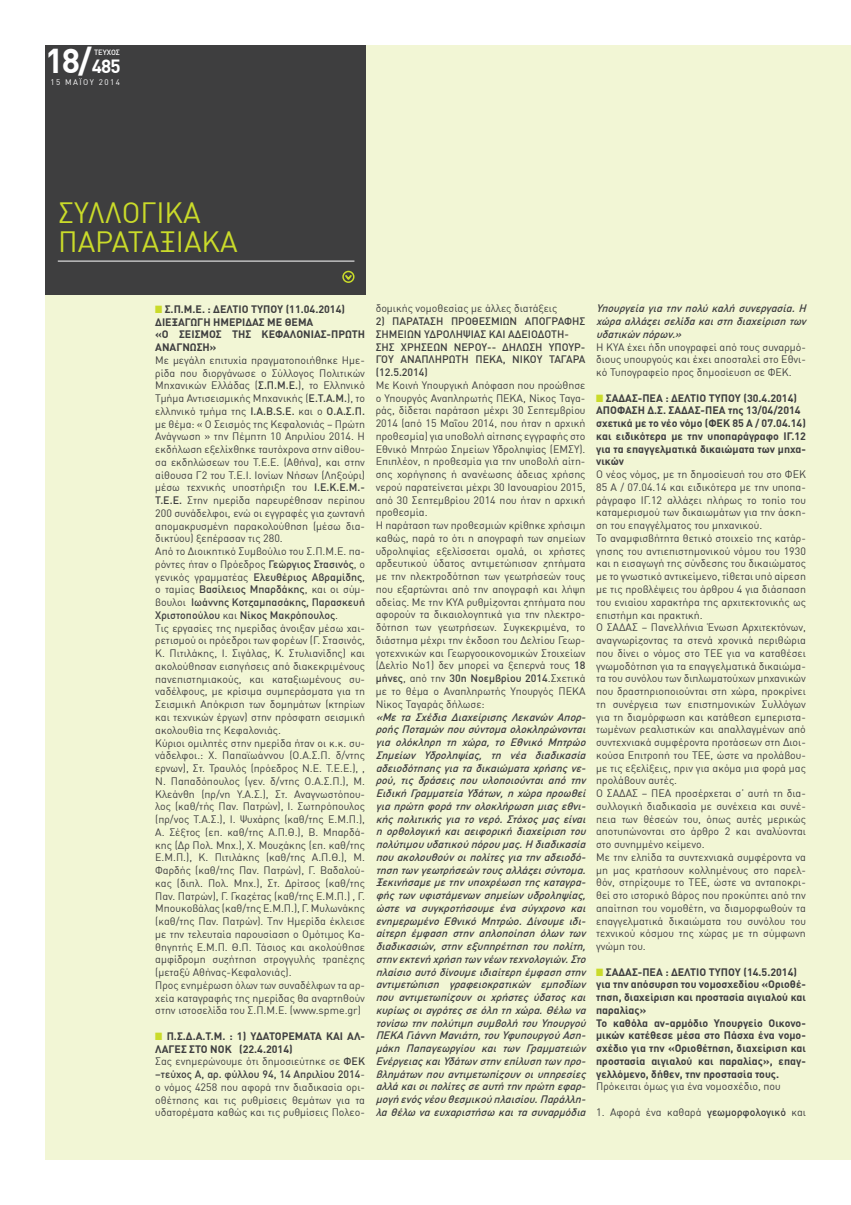
<style>
.page{position:relative;width:851px;height:1205px;background:#fff}
.page>*{position:absolute;margin:0;border:0;box-sizing:border-box;transform-origin:0 0}
.t1{font:700 33.75px "DIN Greek";color:#fff}
.t2{font:28.75px/28.8px "DIN Greek";color:#cadb2a}
.t3{font:10.62px/12.8px "DIN Greek";color:#3e3e3f}
.t4{font:italic 500 10.62px/12.8px "DIN Greek";color:#3e3e3f;text-align:justify}
.t5{font:700 10.62px/12.8px "DIN Greek";color:#3e3e3f}
.t6{font:500 10.62px/12.8px "DIN Greek";color:#3e3e3f}
.t7{font:8px "DIN Greek";letter-spacing:.18em;color:#fff}
.t8{font:500 7.5px "DIN Greek";color:#fff}
.s1{font-size:18.75px}
.s2{color:#cadb2a}
.s3{font-weight:500}
.s4{font-weight:700}
</style>
<div class="page">
<div style="left:45px;top:45px;width:805px;height:1115px;background:#f2f6d5"></div>
<div style="left:45px;top:45px;width:320px;height:249px;background:#3e3e3f"></div>
<hr style="left:58px;top:261px;width:296px;height:1px;background:#fff">
<svg style="left:345px;top:275px;width:8px;height:7px"></svg>
<div style="left:342px;top:271px;width:12px;height:12px;border:2px solid #cadb2a;border-radius:50%"></div>
<h1 class="t1" style="left:45px;top:41px;width:77px">18/<span class="s1">485</span></h1>
<p class="t8" style="left:94px;top:48px;width:27px">ΤΕΥΧΟΣ</p>
<p class="t7" style="left:51px;top:78px;width:71px">15 MAΪOY 2014</p>
<h2 class="t2" style="left:58px;top:199px;width:181px">ΣΥΛΛΟΓΙΚΑ<br>ΠΑΡΑΤΑΞΙΑΚΑ</h2>
<p class="t5" style="left:155px;top:303px;width:211px"><span class="s2">■</span> Σ.Π.Μ.Ε. : ΔΕΛΤΙΟ ΤΥΠΟΥ (11.04.2014)<br>ΔΙΕΞΑΓΩΓΗ ΗΜΕΡΙΔΑΣ ΜΕ ΘΕΜΑ<br>«Ο ΣΕΙΣΜΟΣ ΤΗΣ ΚΕΦΑΛΟΝΙΑΣ-ΠΡΩΤΗ<br>ΑΝΑΓΝΩΣΗ»</p>
<p class="t3" style="left:155px;top:354px;width:211px">Με μεγάλη επιτυχία πραγματοποιήθηκε Ημε&shy;ρίδα που διοργάνωσε ο Σύλλογος Πολιτικών Μηχανικών Ελλάδας (<span class="s3">Σ.Π.Μ.Ε.</span>), το Ελληνικό Τμήμα Αντισεισμικής Μηχανικής (<span class="s3">Ε.Τ.Α.Μ.</span>), το ελληνικό τμήμα της <span class="s3">Ι.Α.Β.S.Ε.</span> και ο <span class="s3">Ο.Α.Σ.Π. </span>με θέμα: « Ο Σεισμός της Κεφαλονιάς – Πρώτη Ανάγνωση » την Πέμπτη 10 Απριλίου 2014. Η εκδήλωση εξελίχθηκε ταυτόχρονα στην αίθου&shy;σα εκδηλώσεων του Τ.Ε.Ε. (Αθήνα), και στην αίθουσα Γ2 του Τ.Ε.Ι. Ιονίων Νήσων (Ληξούρι) μέσω τεχνικής υποστήριξη του <span class="s3">Ι.Ε.Κ.Ε.Μ.- Τ.Ε.Ε.</span> Στην ημερίδα παρευρέθησαν περίπου 200 συνάδελφοι, ενώ οι εγγραφές για ζωντανή απομακρυσμένη παρακολούθηση (μέσω δια&shy;δικτύου) ξεπέρασαν τις 280.<br>Από το Διοικητικό Συμβούλιο του Σ.Π.Μ.Ε. πα&shy;ρόντες ήταν ο Πρόεδρος <span class="s3">Γεώργιος Στασινός</span>, ο γενικός γραμματέας <span class="s3">Ελευθέριος Αβραμίδης</span>, ο ταμίας <span class="s3">Βασίλειος Μπαρδάκης</span>, και οι σύμ&shy;βουλοι <span class="s3">Ιωάννης Κοτζαμπασάκης, Παρασκευή Χριστοπούλου</span> και <span class="s3">Νίκος Μακρόπουλος</span>.<br>Τις εργασίες της ημερίδας άνοιξαν μέσω χαι&shy;ρετισμού οι πρόεδροι των φορέων (Γ. Στασινός, Κ. Πιτιλάκης, Ι. Σιγάλας, Κ. Στυλιανίδης) και ακολούθησαν εισηγήσεις από διακεκριμένους πανεπιστημιακούς, και καταξιωμένους συ&shy;ναδέλφους, με κρίσιμα συμπεράσματα για τη Σεισμική Απόκριση των δομημάτων (κτηρίων και τεχνικών έργων) στην πρόσφατη σεισμική ακολουθία της Κεφαλονιάς.<br>Κύριοι ομιλητές στην ημερίδα ήταν οι κ.κ. συ&shy;νάδελφοι.: Χ. Παπαϊωάννου (Ο.Α.Σ.Π. δ/ντης ερνων), Στ. Τραυλός (πρόεδρος Ν.Ε. Τ.Ε.Ε.), , Ν. Παπαδόπουλος (γεν. δ/ντης Ο.Α.Σ.Π.), Μ.<br>Κλεάνθη (πρ/νη Υ.Α.Σ.), Στ. Αναγνωστόπου&shy;λος (καθ/τής Παν. Πατρών), Ι. Σωτηρόπουλος (πρ/νος Τ.Α.Σ.), Ι. Ψυχάρης (καθ/της Ε.Μ.Π.), Α. Σέξτος (επ. καθ/της Α.Π.Θ.), Β. Μπαρδά&shy;κης (Δρ Πολ. Μηχ.), Χ. Μουζάκης (επ. καθ/της Ε.Μ.Π.), Κ. Πιτιλάκης (καθ/της Α.Π.Θ.), Μ.<br>Φαρδής (καθ/της Παν. Πατρών), Γ. Βαδαλού&shy;κας (διπλ. Πολ. Μηχ.), Στ. Δρίτσος (καθ/της Παν. Πατρών), Γ. Γκαζέτας (καθ/της Ε.Μ.Π.) , Γ.<br>Μπουκοβάλας (καθ/της Ε.Μ.Π.), Γ. Μυλωνάκης (καθ/της Παν. Πατρών). Την Ημερίδα έκλεισε με την τελευταία παρουσίαση ο Ομότιμος Κα&shy;θηγητής Ε.Μ.Π. Θ.Π. Τάσιος και ακολούθησε αμφίδρομη συζήτηση στρογγυλής τραπέζης (μεταξύ Αθήνας-Κεφαλονιάς).<br>Προς ενημέρωση όλων των συναδέλφων τα αρ&shy;χεία καταγραφής της ημερίδας θα αναρτηθούν στην ιστοσελίδα του Σ.Π.Μ.Ε. (www.spme.gr)</p>
<p class="t3" style="left:155px;top:1029px;width:211px"><span class="s2">■</span> <span class="s4">Π.Σ.Δ.Α.Τ.Μ. : 1) ΥΔΑΤΟΡΕΜΑΤΑ ΚΑΙ ΑΛ-ΛΑΓΕΣ ΣΤΟ ΝΟΚ (22.4.2014)<br></span>Σας ενημερώνουμε ότι δημοσιεύτηκε σε <span class="s3">ΦΕΚ –τεύχος Α, αρ. φύλλου 94, 14 Απριλίου 2014</span>- ο νόμος 4258 που αφορά την διαδικασία ορι&shy;οθέτησης και τις ρυθμίσεις θεμάτων για τα υδατορέματα καθώς και τις ρυθμίσεις Πολεο-</p>
<p class="t3" style="left:375px;top:302px;width:183px">δομικής νομοθεσίας με άλλες διατάξεις</p>
<p class="t6" style="left:375px;top:315px;width:211px">2) ΠΑΡΑΤΑΣΗ ΠΡΟΘΕΣΜΙΩΝ ΑΠΟΓΡΑΦΗΣ<br>ΣΗΜΕΙΩΝ ΥΔΡΟΛΗΨΙΑΣ ΚΑΙ ΑΔΕΙΟΔΟΤΗ-<br>ΣΗΣ ΧΡΗΣΕΩΝ ΝΕΡΟΥ-- ΔΗΛΩΣΗ ΥΠΟΥΡ-<br>ΓΟΥ ΑΝΑΠΛΗΡΩΤΗ ΠΕΚΑ, ΝΙΚΟΥ ΤΑΓΑΡΑ (12.5.2014)</p>
<p class="t3" style="left:375px;top:379px;width:211px">Με Κοινή Υπουργική Απόφαση που προώθησε ο Υπουργός Αναπληρωτής ΠΕΚΑ, Νίκος Ταγα&shy;ράς, δίδεται παράταση μέχρι 30 Σεπτεμβρίου 2014 (από 15 Μαΐου 2014, που ήταν η αρχική προθεσμία) για υποβολή αίτησης εγγραφής στο Εθνικό Μητρώο Σημείων Υδροληψίας (ΕΜΣΥ).<br>Επιπλέον, η προθεσμία για την υποβολή αίτη&shy;σης χορήγησης ή ανανέωσης άδειας χρήσης νερού παρατείνεται μέχρι 30 Ιανουαρίου 2015, από 30 Σεπτεμβρίου 2014 που ήταν η αρχική προθεσμία.<br>Η παράταση των προθεσμιών κρίθηκε χρήσιμη καθώς, παρά το ότι η απογραφή των σημείων υδροληψίας εξελίσσεται ομαλά, οι χρήστες αρδευτικού ύδατος αντιμετώπισαν ζητήματα με την ηλεκτροδότηση των γεωτρήσεών τους που εξαρτώνται από την απογραφή και λήψη αδείας. Με την ΚΥΑ ρυθμίζονται ζητήματα που αφορούν τα δικαιολογητικά για την ηλεκτρο&shy;δότηση των γεωτρήσεων. Συγκεκριμένα, το διάστημα μέχρι την έκδοση του Δελτίου Γεωρ&shy;γοτεχνικών και Γεωργοοικονομικών Στοιχείων (Δελτίο Νο1) δεν μπορεί να ξεπερνά τους <span class="s3">18 μήνες</span>, από την <span class="s3">30η Νοεμβρίου 2014</span>.Σχετικά με το θέμα ο Αναπληρωτής Υπουργός ΠΕΚΑ Νίκος Ταγαράς δήλωσε:</p>
<p class="t4" style="left:375px;top:710px;width:214px">«Με τα Σχέδια Διαχείρισης Λεκανών Απορ&shy;ροήςΠοταμώνπουσύντομαολοκληρώνονται για ολόκληρη τη χώρα, το Εθνικό Μητρώο Σημείων Υδροληψίας, τη νέα διαδικασία αδειοδότησηςγιαταδικαιώματαχρήσηςνε&shy;ρού, τις δράσεις που υλοποιούνται από την ΕιδικήΓραμματείαΥδάτων,ηχώραπροωθεί γιαπρώτηφοράτηνολοκλήρωσημιαςεθνι&shy;κής πολιτικής για το νερό. Στόχος μας είναι η ορθολογική και αειφορική διαχείριση του πολύτιμουυδατικούπόρουμας.Η διαδικασία πουακολουθούνοιπολίτεςγιατηναδειοδό&shy;τησητωνγεωτρήσεώντουςαλλάζεισύντομα.<br>Ξεκινήσαμεμετηνυποχρέωσητηςκαταγρα&shy;φήςτωνυφιστάμενωνσημείωνυδροληψίας, ώστε να συγκροτήσουμε ένα σύγχρονο και ενημερωμένο Εθνικό Μητρώο. Δίνουμε ιδι&shy;αίτερη έμφαση στην απλοποίηση όλων των διαδικασιών, στην εξυπηρέτηση του πολίτη, στηνεκτενήχρήσητωννέωντεχνολογιών.Στο πλαίσιοαυτόδίνουμειδιαίτερηέμφασηστην αντιμετώπιση γραφειοκρατικών εμποδίων που αντιμετωπίζουν οι χρήστες ύδατος και κυρίωςοιαγρότεςσεόλητηχώρα.Θέλω να τονίσω τηνπολύτιμησυμβολήτουΥπουργού ΠΕΚΑ ΓιάννηΜανιάτη,τουΥφυπουργούΑση&shy;μάκη Παπαγεωργίου και των Γραμματειών ΕνέργειαςκαιΥδάτωνστηνεπίλυσητωνπρο&shy;βλημάτων που αντιμετωπίζουν οι υπηρεσίες αλλάκαιοιπολίτεςσεαυτήτηνπρώτηεφαρ&shy;μογήενόςνέουθεσμικούπλαισίου.Παράλλη&shy;λαθέλω ναευχαριστήσω καιτασυναρμόδια</p>
<p class="t4" style="left:596px;top:302px;width:214px">Υπουργείαγιατηνπολύκαλήσυνεργασία.Η χώρααλλάζεισελίδακαιστηδιαχείρισητων υδατικώνπόρων.»</p>
<p class="t3" style="left:596px;top:340px;width:211px;text-align:justify">Η ΚΥΑ έχει ήδη υπογραφεί από τους συναρμό&shy;διους υπουργούς και έχει αποσταλεί στο Εθνι&shy;κό Τυπογραφείο προς δημοσίευση σε ΦΕΚ.</p>
<p class="t5" style="left:596px;top:391px;width:211px"><span class="s2">■</span> ΣΑΔΑΣ-ΠΕΑ : ΔΕΛΤΙΟ ΤΥΠΟΥ (30.4.2014)<br>ΑΠΟΦΑΣΗ Δ.Σ. ΣΑΔΑΣ-ΠΕΑ της 13/04/2014 σχετικά με το νέο νόμο (ΦΕΚ 85 Α / 07.04.14) και ειδικότερα με την υποπαράγραφο ΙΓ.12 για τα επαγγελματικά δικαιώματα των μηχα&shy;νικών</p>
<p class="t3" style="left:596px;top:468px;width:211px">Ο νέος νόμος, με τη δημοσίευσή του στο ΦΕΚ 85 Α / 07.04.14 και ειδικότερα με την υποπα&shy;ράγραφο ΙΓ.12 αλλάζει πλήρως το τοπίο του καταμερισμού των δικαιωμάτων για την άσκη&shy;ση του επαγγέλματος του μηχανικού.<br>Το αναμφισβήτητα θετικό στοιχείο της κατάρ&shy;γησης του αντιεπιστημονικού νόμου του 1930 και η εισαγωγή της σύνδεσης του δικαιώματος με το γνωστικό αντικείμενο, τίθεται υπό αίρεση με τις προβλέψεις του άρθρου 4 για διάσπαση του ενιαίου χαρακτήρα της αρχιτεκτονικής ως επιστήμη και πρακτική.<br>Ο ΣΑΔΑΣ – Πανελλήνια Ένωση Αρχιτεκτόνων, αναγνωρίζοντας τα στενά χρονικά περιθώρια που δίνει ο νόμος στο ΤΕΕ για να καταθέσει γνωμοδότηση για τα επαγγελματικά δικαιώμα&shy;τα του συνόλου των διπλωματούχων μηχανικών που δραστηριοποιούνται στη χώρα, προκρίνει τη συνέργεια των επιστημονικών Συλλόγων για τη διαμόρφωση και κατάθεση εμπεριστα&shy;τωμένων ρεαλιστικών και απαλλαγμένων από συντεχνιακά συμφέροντα προτάσεων στη Διοι&shy;κούσα Επιτροπή του ΤΕΕ, ώστε να προλάβου&shy;με τις εξελίξεις, πριν για ακόμα μια φορά μας προλάβουν αυτές.<br>Ο ΣΑΔΑΣ – ΠΕΑ προσέρχεται σ’ αυτή τη δια&shy;συλλογική διαδικασία με συνέχεια και συνέ&shy;πεια των θέσεών του, όπως αυτές μερικώς αποτυπώνονται στο άρθρο 2 και αναλύονται στο συνημμένο κείμενο.<br>Με την ελπίδα τα συντεχνιακά συμφέροντα να μη μας κρατήσουν κολλημένους στο παρελ&shy;θόν, στηρίζουμε το ΤΕΕ, ώστε να ανταποκρι&shy;θεί στο ιστορικό βάρος που προκύπτει από την απαίτηση του νομοθέτη, να διαμορφωθούν τα επαγγελματικά δικαιώματα του συνόλου του τεχνικού κόσμου της χώρας με τη σύμφωνη γνώμη του.</p>
<p class="t5" style="left:596px;top:965px;width:211px"><span class="s2">■</span> ΣΑΔΑΣ-ΠΕΑ : ΔΕΛΤΙΟ ΤΥΠΟΥ (14.5.2014) για την απόσυρση του νομοσχεδίου «Οριοθέ&shy;τηση, διαχείριση και προστασία αιγιαλού και παραλίας»<br>Το καθόλα αν-αρμόδιο Υπουργείο Οικονο&shy;μικών κατέθεσε μέσα στο Πάσχα ένα νομο&shy;σχέδιο για την «Οριοθέτηση, διαχείριση και προστασία αιγιαλού και παραλίας», επαγ&shy;γελλόμενο, δήθεν, την προστασία τους.</p>
<p class="t3" style="left:596px;top:1080px;width:186px">Πρόκειται όμως για ένα νομοσχέδιο, που</p>
<p class="t3" style="left:596px;top:1105px;width:211px">1. Αφορά ένα καθαρά <span class="s3">γεωμορφολογικό</span> και</p>
</div>
